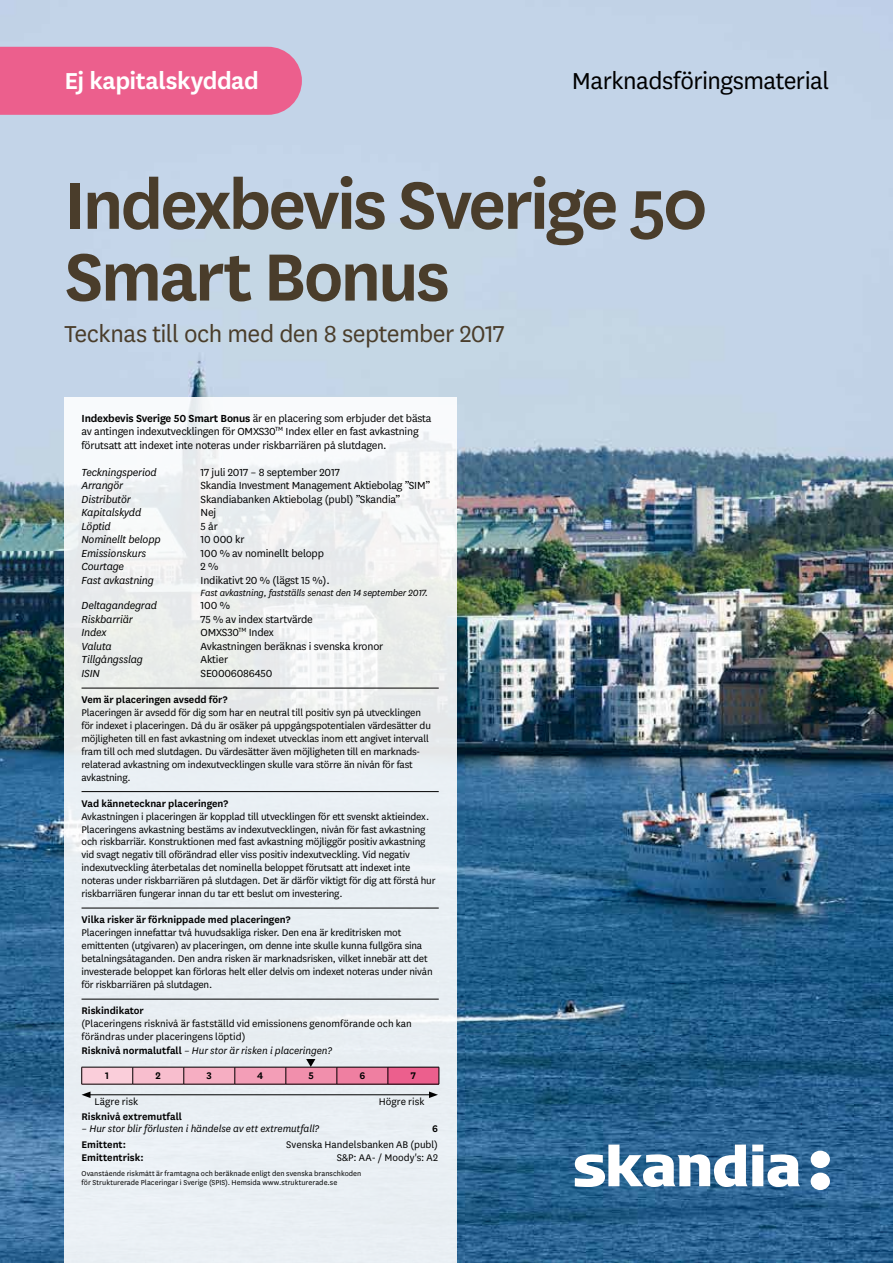
<style>
.page{position:relative;width:893px;height:1263px;background:#fff}
.page>*{position:absolute;margin:0;border:0;box-sizing:border-box;transform-origin:0 0}
.t1{font:600 78px/71.7px "Skandia Sans";letter-spacing:-.04em;color:#4a3d2b}
.t2{font:27px "Skandia Sans";letter-spacing:-.02em;color:#4a3d2b}
.t3{font:27px "Skandia Sans";letter-spacing:-.02em;color:#000}
.t4{font:600 27px "Skandia Sans";letter-spacing:-.02em;color:#fff}
.t5{font:12px/13.5px "Skandia Sans";letter-spacing:-.015em;color:#000}
.t6{font:italic 12px "Skandia Sans";letter-spacing:-.015em;color:#000}
.t7{font:11.25px/12.9px "Skandia Sans";letter-spacing:-.015em;color:#000}
.t8{font:600 11.25px "Skandia Sans";letter-spacing:-.005em;color:#000}
.t9{font:italic 11.25px "Skandia Sans";letter-spacing:-.005em;color:#000}
.t10{font:11.25px "Skandia Sans";letter-spacing:.005em;color:#000}
.t11{font:italic 10.5px "Skandia Sans";letter-spacing:-.015em;color:#000}
.t12{font:8.25px/9px "Skandia Sans";letter-spacing:.005em;color:#000}
.s1{font-weight:600}
.s2{font-weight:600;font-style:normal}
</style>
<div class="page">
<img style="left:0;top:0;width:893px;height:1263px">
<div style="left:0;top:47px;width:302px;height:68px;background:#ec5f8d"></div>
<div style="left:65px;top:398px;width:392px;height:865px;background:linear-gradient(to bottom,#f0f2f2,#e5ecf2)"></div>
<hr style="left:82px;top:688px;width:357px;height:1px;background:#000">
<hr style="left:82px;top:791px;width:357px;height:1px;background:#000">
<hr style="left:82px;top:908px;width:357px;height:1px;background:#000">
<svg style="left:575px;top:1144px;width:255px;height:46px"></svg>
<hr style="left:82px;top:999px;width:357px;height:1px;background:#000">
<hr style="left:88px;top:1094px;width:343px;height:1px;background:#000">
<svg style="left:82px;top:1091px;width:9px;height:7px"></svg>
<svg style="left:429px;top:1091px;width:9px;height:7px"></svg>
<svg style="left:306px;top:1059px;width:9px;height:8px"></svg>
<div style="left:82px;top:1067px;width:51px;height:17px;background:#faceda"></div>
<div style="left:133px;top:1067px;width:51px;height:17px;background:#f8bece"></div>
<div style="left:184px;top:1067px;width:51px;height:17px;background:#f6aec2"></div>
<div style="left:235px;top:1067px;width:51px;height:17px;background:#f39eb7"></div>
<div style="left:286px;top:1067px;width:51px;height:17px;background:#f18fac"></div>
<div style="left:337px;top:1067px;width:51px;height:17px;background:#ef7fa1"></div>
<div style="left:388px;top:1067px;width:51px;height:17px;background:#ec5f8d"></div>
<hr style="left:82px;top:1067px;width:51px;height:1px;background:#000">
<svg style="left:81px;top:1067px;width:1px;height:17px"></svg>
<hr style="left:133px;top:1067px;width:51px;height:1px;background:#000">
<svg style="left:132px;top:1067px;width:1px;height:17px"></svg>
<hr style="left:184px;top:1067px;width:51px;height:1px;background:#000">
<svg style="left:184px;top:1067px;width:1px;height:17px"></svg>
<hr style="left:235px;top:1067px;width:51px;height:1px;background:#000">
<svg style="left:235px;top:1067px;width:1px;height:17px"></svg>
<hr style="left:286px;top:1067px;width:51px;height:1px;background:#000">
<svg style="left:286px;top:1067px;width:1px;height:17px"></svg>
<hr style="left:337px;top:1067px;width:51px;height:1px;background:#000">
<svg style="left:337px;top:1067px;width:1px;height:17px"></svg>
<hr style="left:388px;top:1067px;width:51px;height:1px;background:#000">
<svg style="left:388px;top:1067px;width:1px;height:17px"></svg>
<svg style="left:439px;top:1067px;width:1px;height:17px"></svg>
<hr style="left:82px;top:1084px;width:51px;height:1px;background:#000">
<hr style="left:133px;top:1084px;width:51px;height:1px;background:#000">
<hr style="left:184px;top:1084px;width:51px;height:1px;background:#000">
<hr style="left:235px;top:1084px;width:51px;height:1px;background:#000">
<hr style="left:286px;top:1084px;width:51px;height:1px;background:#000">
<hr style="left:337px;top:1084px;width:51px;height:1px;background:#000">
<hr style="left:388px;top:1084px;width:51px;height:1px;background:#000">
<h2 class="t4" style="left:65px;top:62px;width:196px">Ej kapitalskyddad</h2>
<h2 class="t3" style="left:572px;top:63px;width:259px">Marknadsföringsmaterial</h2>
<h1 class="t1" style="left:65px;top:164px;width:645px">Indexbevis Sverige 50<br>Smart Bonus</h1>
<h2 class="t2" style="left:65px;top:316px;width:442px">Tecknas till och med den 8 september 2017</h2>
<p class="t5" style="left:82px;top:411px;width:352px"><span class="s1">Indexbevis Sverige 50 Smart Bonus</span> är en placering som erbjuder det bästa av antingen indexutvecklingen för OMXS30<sup>TM</sup> Index eller en fast avkastning förutsatt att indexet inte noteras under riskbarriären på slutdagen.</p>
<p class="t6" style="left:82px;top:465px;width:77px">Teckningsperiod</p>
<p class="t5" style="left:201px;top:465px;width:141px">17 juli 2017 – 8 september 2017</p>
<p class="t6" style="left:82px;top:478px;width:43px">Arrangör</p>
<p class="t5" style="left:201px;top:478px;width:231px">Skandia Investment Management Aktiebolag ”SIM”</p>
<p class="t6" style="left:82px;top:492px;width:51px">Distributör</p>
<p class="t5" style="left:201px;top:492px;width:201px">Skandiabanken Aktiebolag (publ) ”Skandia”</p>
<p class="t6" style="left:82px;top:505px;width:61px">Kapitalskydd</p>
<p class="t5" style="left:201px;top:505px;width:17px">Nej</p>
<p class="t6" style="left:82px;top:519px;width:31px">Löptid</p>
<p class="t5" style="left:201px;top:519px;width:19px">5 år</p>
<p class="t6" style="left:82px;top:532px;width:81px">Nominellt belopp</p>
<p class="t5" style="left:201px;top:532px;width:45px">10 000 kr</p>
<p class="t6" style="left:82px;top:546px;width:66px">Emissionskurs</p>
<p class="t5" style="left:201px;top:546px;width:125px">100 % av nominellt belopp</p>
<p class="t6" style="left:82px;top:559px;width:44px">Courtage</p>
<p class="t5" style="left:201px;top:559px;width:19px">2 %</p>
<p class="t6" style="left:82px;top:573px;width:74px">Fast avkastning</p>
<p class="t5" style="left:201px;top:573px;width:131px">Indikativt 20 % (lägst 15 %).</p>
<p class="t11" style="left:201px;top:586px;width:229px">Fast avkastning, fastställs senast den 14 september 2017.</p>
<p class="t6" style="left:82px;top:598px;width:77px">Deltagandegrad</p>
<p class="t5" style="left:201px;top:598px;width:31px">100 %</p>
<p class="t6" style="left:82px;top:612px;width:53px">Riskbarriär</p>
<p class="t5" style="left:201px;top:612px;width:114px">75 % av index startvärde</p>
<p class="t6" style="left:82px;top:625px;width:27px">Index</p>
<p class="t5" style="left:201px;top:625px;width:75px">OMXS30<sup>TM</sup> Index</p>
<p class="t6" style="left:82px;top:639px;width:32px">Valuta</p>
<p class="t5" style="left:201px;top:639px;width:184px">Avkastningen beräknas i svenska kronor</p>
<p class="t6" style="left:82px;top:652px;width:63px">Tillgångsslag</p>
<p class="t5" style="left:201px;top:652px;width:29px">Aktier</p>
<p class="t6" style="left:82px;top:666px;width:20px">ISIN</p>
<p class="t5" style="left:201px;top:666px;width:73px">SE0006086450</p>
<p class="t8" style="left:82px;top:692px;width:148px">Vem är placeringen avsedd för?</p>
<p class="t7" style="left:82px;top:706px;width:351px">Placeringen är avsedd för dig som har en neutral till positiv syn på utvecklingen för indexet i placeringen. Då du är osäker på uppgångspotentialen värdesätter du möjligheten till en fast avkastning om indexet utvecklas inom ett angivet intervall fram till och med slutdagen. Du värdesätter även möjligheten till en marknads&shy;relaterad avkastning om indexutvecklingen skulle vara större än nivån för fast avkastning.</p>
<p class="t8" style="left:82px;top:795px;width:148px">Vad kännetecknar placeringen?</p>
<p class="t7" style="left:82px;top:809px;width:356px">Avkastningen i placeringen är kopplad till utvecklingen för ett svenskt aktieindex.<br>Placeringens avkastning bestäms av indexutvecklingen, nivån för fast avkastning och riskbarriär. Konstruktionen med fast avkastning möjliggör positiv avkastning vid svagt negativ till oförändrad eller viss positiv indexutveckling. Vid negativ indexutveckling återbetalas det nominella beloppet förutsatt att indexet inte noteras under riskbarriären på slutdagen. Det är därför viktigt för dig att förstå hur riskbarriären fungerar innan du tar ett beslut om investering.</p>
<p class="t8" style="left:82px;top:912px;width:210px">Vilka risker är förknippade med placeringen?</p>
<p class="t7" style="left:82px;top:926px;width:353px">Placeringen innefattar två huvudsakliga risker. Den ena är kreditrisken mot emittenten (utgivaren) av placeringen, om denne inte skulle kunna fullgöra sina betalningsåtaganden. Den andra risken är marknadsrisken, vilket innebär att det investerade beloppet kan förloras helt eller delvis om indexet noteras under nivån för riskbarriären på slutdagen.</p>
<p class="t8" style="left:82px;top:1003px;width:64px">Riskindikator</p>
<p class="t7" style="left:82px;top:1016px;width:332px">(Placeringens risknivå är fastställd vid emissionens genomförande och kan förändras under placeringens löptid)</p>
<p class="t9" style="left:82px;top:1044px;width:252px"><span class="s2">Risknivå normalutfall</span> – Hur stor är risken i placeringen?</p>
<p class="t8" style="left:105px;top:1067px;width:5px">1</p>
<p class="t8" style="left:156px;top:1067px;width:7px">2</p>
<p class="t8" style="left:207px;top:1067px;width:7px">3</p>
<p class="t8" style="left:257px;top:1067px;width:8px">4</p>
<p class="t8" style="left:309px;top:1067px;width:7px">5</p>
<p class="t8" style="left:359px;top:1067px;width:7px">6</p>
<p class="t8" style="left:411px;top:1067px;width:7px">7</p>
<p class="t7" style="left:94px;top:1094px;width:45px">Lägre risk</p>
<p class="t7" style="left:379px;top:1094px;width:47px">Högre risk</p>
<p class="t8" style="left:82px;top:1108px;width:102px">Risknivå extremutfall</p>
<p class="t9" style="left:82px;top:1122px;width:239px">– Hur stor blir förlusten i händelse av ett extremutfall?</p>
<p class="t8" style="left:432px;top:1121px;width:7px">6</p>
<p class="t8" style="left:82px;top:1137px;width:46px">Emittent:</p>
<p class="t7" style="left:286px;top:1138px;width:153px">Svenska Handelsbanken AB (publ)</p>
<p class="t8" style="left:82px;top:1150px;width:64px">Emittentrisk:</p>
<p class="t10" style="left:337px;top:1151px;width:103px">S&amp;P: AA- / Moody's: A2</p>
<p class="t12" style="left:82px;top:1169px;width:281px">Ovanstående riskmått är framtagna och beräknade enligt den svenska branschkoden för Strukturerade Placeringar i Sverige (SPIS). Hemsida www.strukturerade.se</p>
</div>
